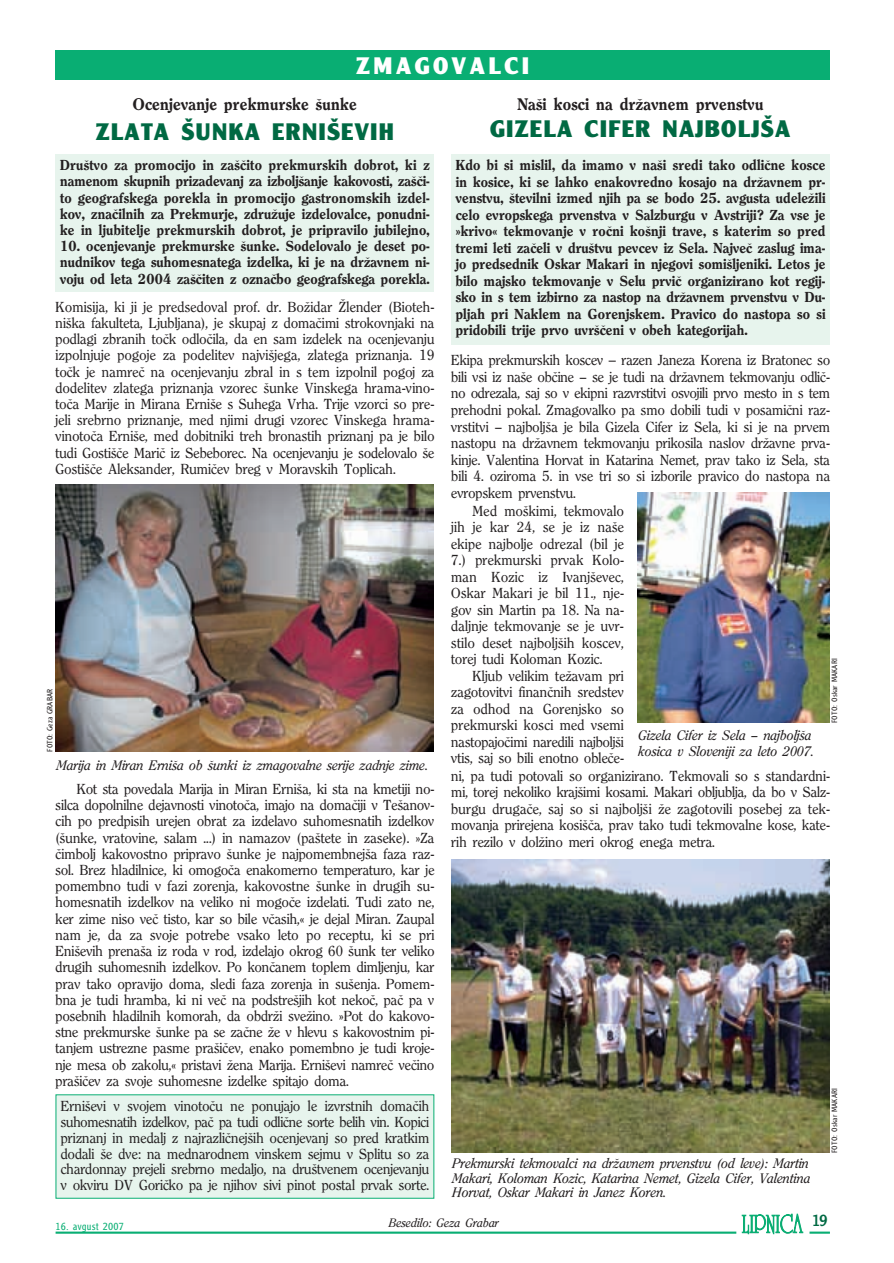
<style>
.page{position:relative;width:894px;height:1263px;background:#fff}
.page>*{position:absolute;margin:0;border:0;box-sizing:border-box;transform-origin:0 0}
.t1{font:23.25px "Clearface Goth UB";letter-spacing:.02em;color:#006943}
.t2{font:23.25px "Clearface Goth UB";letter-spacing:.12em;color:#fff}
.t3{font:16.5px "Clearface B";letter-spacing:.02em;color:#231f20}
.t4{font:16.5px "Clearface Goth N";color:#006943}
.t5{font:14.25px/16.2px "Clearface N";letter-spacing:.02em;color:#231f20;text-align:justify}
.t6{font:14.25px/16.5px "Clearface B";letter-spacing:.015em;color:#231f20;text-align:justify}
.t7{font:13.5px/14.2px "Clearface NI";letter-spacing:.02em;color:#231f20}
.t8{font:12px "Clearface NI";letter-spacing:.02em;color:#231f20}
.t9{font:10.5px "Clearface Goth L";letter-spacing:.02em;color:#09ae73}
.t10{font:7.5px "Clearface Goth L";letter-spacing:.02em;color:#231f20}
.s1{font-family:"Syntax N"}
</style>
<div class="page">
<hr style="left:56px;top:1231px;width:680px;height:2px;background:#09ae73">
<hr style="left:809px;top:1231px;width:20px;height:2px;background:#09ae73">
<svg style="left:742px;top:1214px;width:61px;height:20px"></svg>
<div style="left:56px;top:50px;width:773px;height:30px;background:#09ae73"></div>
<div style="left:56px;top:154px;width:378px;height:137px;background:#e7f4ed"></div>
<div style="left:451px;top:154px;width:378px;height:191px;background:#e7f4ed"></div>
<div style="left:56px;top:1095px;width:377px;height:102px;background:#e7f4ed"></div>
<img style="left:56px;top:484px;width:378px;height:268px">
<img style="left:637px;top:492px;width:192px;height:230px">
<img style="left:451px;top:859px;width:378px;height:293px">
<h1 class="t2" style="left:355px;top:57px;width:176px">ZMAGOVALCI</h1>
<p class="t3" style="left:133px;top:97px;width:225px">Ocenjevanje prekmurske øunke</p>
<h1 class="t1" style="left:95px;top:123px;width:300px">ZLATA ØUNKA ERNIØEVIH</h1>
<p class="t6" style="left:60px;top:158px;width:371px">Druøtvo za promocijo in zaøœito prekmurskih dobrot, ki z namenom skupnih prizadevanj za izboljøanje kakovosti, zaøœi&shy;to geografskega porekla in promocijo gastronomskih izdel&shy;kov, znaœilnih za Prekmurje, zdruæuje izdelovalce, ponudni&shy;ke in ljubitelje prekmurskih dobrot, je pripravilo jubilejno,</p>
<p class="t6" style="left:60px;top:239px;width:371px">10. ocenjevanje prekmurske øunke. Sodelovalo je deset po&shy;nudnikov tega suhomesnatega izdelka, ki je na dræavnem ni&shy;voju od leta 2004 zaøœiten z oznaœbo geografskega porekla.</p>
<p class="t5" style="left:56px;top:299px;width:380px">Komisija, ki ji je predsedoval prof. dr. Boæidar Ælender (Bioteh&shy;niøka fakulteta, Ljubljana), je skupaj z domaœimi strokovnjaki na podlagi zbranih toœk odloœila, da en sam izdelek na ocenjevanju izpolnjuje pogoje za podelitev najviøjega, zlatega priznanja. 19 toœk je namreœ na ocenjevanju zbral in s tem izpolnil pogoj za dodelitev zlatega priznanja vzorec øunke Vinskega hrama-vino&shy;toœa Marije in Mirana Erniøe s Suhega Vrha. Trije vzorci so pre&shy;jeli srebrno priznanje, med njimi drugi vzorec Vinskega hrama&shy;vinotoœa Erniøe, med dobitniki treh bronastih priznanj pa je bilo tudi Gostiøœe Mariœ iz Sebeborec. Na ocenjevanju je sodelovalo øe Gostiøœe Aleksander, Rumiœev breg v Moravskih Toplicah.</p>
<p class="t10" style="left:47px;top:752px;width:65px;rotate:-90deg">FOTO: Geza GRABAR</p>
<p class="t7" style="left:56px;top:759px;width:372px">Marija in Miran Erniøa ob øunki iz zmagovalne serije zadnje zime.</p>
<p class="t5" style="left:56px;top:781px;width:380px;text-indent:21px">Kot sta povedala Marija in Miran Erniøa, ki sta na kmetiji no&shy;silca dopolnilne dejavnosti vinotoœa, imajo na domaœiji v Teøanov&shy;cih po predpisih urejen obrat za izdelavo suhomesnatih izdelkov (øunke, vratovine, salam ...) in namazov (paøtete in zaseke). »Za œimbolj kakovostno pripravo øunke je najpomembnejøa faza raz&shy;sol. Brez hladilnice, ki omogoœa enakomerno temperaturo, kar je pomembno tudi v fazi zorenja, kakovostne øunke in drugih su&shy;homesnatih izdelkov na veliko ni mogoœe izdelati. Tudi zato ne, ker zime niso veœ tisto, kar so bile vœasih,« je dejal Miran. Zaupal nam je, da za svoje potrebe vsako leto po receptu, ki se pri Eniøevih prenaøa iz roda v rod, izdelajo okrog 60 øunk ter veliko drugih suhomesnih izdelkov. Po konœanem toplem dimljenju, kar prav tako opravijo doma, sledi faza zorenja in suøenja. Pomem&shy;bna je tudi hramba, ki ni veœ na podstreøjih kot nekoœ, paœ pa v posebnih hladilnih komorah, da obdræi sveæino. »Pot do kakovo&shy;stne prekmurske øunke pa se zaœne æe v hlevu s kakovostnim pi&shy;tanjem ustrezne pasme praøiœev, enako pomembno je tudi kroje&shy;nje mesa ob zakolu,« pristavi æena Marija. Erniøevi namreœ veœino praøiœev za svoje suhomesne izdelke spitajo doma.</p>
<p class="t5" style="left:61px;top:1099px;width:369px;line-height:15.8px">Erniøevi v svojem vinotoœu ne ponujajo le izvrstnih domaœih suhomesnatih izdelkov, paœ pa tudi odliœne sorte belih vin. Kopici priznanj in medalj z najrazliœnejøih ocenjevanj so pred kratkim dodali øe dve: na mednarodnem vinskem sejmu v Splitu so za chardonnay prejeli srebrno medaljo, na druøtvenem ocenjevanju v okviru DV Goriœko pa je njihov sivi pinot postal prvak sorte.</p>
<p class="t3" style="left:517px;top:97px;width:248px">Naøi kosci na dræavnem prvenstvu</p>
<h1 class="t1" style="left:490px;top:120px;width:302px">GIZELA CIFER NAJBOLJØA</h1>
<p class="t6" style="left:455px;top:158px;width:371px">Kdo bi si mislil, da imamo v naøi sredi tako odliœne kosce in kosice, ki se lahko enakovredno kosajo na dræavnem pr&shy;venstvu, øtevilni izmed njih pa se bodo 25. avgusta udeleæili celo evropskega prvenstva v Salzburgu v Avstriji? Za vse je »krivo« tekmovanje v roœni koønji trave, s katerim so pred tremi leti zaœeli v druøtvu pevcev iz Sela. Najveœ zaslug ima&shy;jo predsednik Oskar Makari in njegovi somiøljeniki. Letos je bilo majsko tekmovanje v Selu prviœ organizirano kot regij&shy;sko in s tem izbirno za nastop na dræavnem prvenstvu v Du&shy;pljah pri Naklem na Gorenjskem. Pravico do nastopa so si pridobili trije prvo uvrøœeni v obeh kategorijah.</p>
<p class="t5" style="left:451px;top:353px;width:380px">Ekipa prekmurskih koscev <span class="s1">–</span> razen Janeza Korena iz Bratonec so bili vsi iz naøe obœine – se je tudi na dræavnem tekmovanju odliœ&shy;no odrezala, saj so v ekipni razvrstitvi osvojili prvo mesto in s tem prehodni pokal. Zmagovalko pa smo dobili tudi v posamiœni raz&shy;vrstitvi – najboljøa je bila Gizela Cifer iz Sela, ki si je na prvem nastopu na dræavnem tekmovanju prikosila naslov dræavne prva&shy;kinje. Valentina Horvat in Katarina Nemet, prav tako iz Sela, sta bili 4. oziroma 5. in vse tri so si izborile pravico do nastopa na evropskem prvenstvu.</p>
<p class="t5" style="left:451px;top:503px;width:174px;text-indent:21px">Med moøkimi, tekmovalo jih je kar 24, se je iz naøe ekipe najbolje odrezal (bil je 7.) prekmurski prvak Kolo&shy;man Kozic iz Ivanjøevec, Oskar Makari je bil 11., nje&shy;gov sin Martin pa 18. Na na&shy;daljnje tekmovanje se je uvr&shy;stilo deset najboljøih koscev, torej tudi Koloman Kozic.</p>
<p class="t5" style="left:451px;top:668px;width:174px;text-indent:21px">Kljub velikim teæavam pri zagotovitvi finanœnih sredstev za odhod na Gorenjsko so prekmurski kosci med vsemi nastopajoœimi naredili najboljøi vtis, saj so bili enotno obleœe-</p>
<p class="t7" style="left:637px;top:728px;width:176px;line-height:16.5px">Gizela Cifer iz Sela – najboljøa kosica v Sloveniji za leto 2007.</p>
<p class="t10" style="left:831px;top:723px;width:66px;rotate:-90deg">FOTO: Oskar MAKARI</p>
<p class="t5" style="left:451px;top:768px;width:380px">ni, pa tudi potovali so organizirano. Tekmovali so s standardni&shy;mi, torej nekoliko krajøimi kosami. Makari obljublja, da bo v Salz&shy;burgu drugaœe, saj so si najboljøi æe zagotovili posebej za tek&shy;movanja prirejena kosiøœa, prav tako tudi tekmovalne kose, kate&shy;rih rezilo v dolæino meri okrog enega metra.</p>
<p class="t7" style="left:451px;top:1157px;width:359px;text-align:justify">Prekmurski tekmovalci na dræavnem prvenstvu (od leve): Martin Makari, Koloman Kozic, Katarina Nemet, Gizela Cifer, Valentina Horvat, Oskar Makari in Janez Koren.</p>
<p class="t10" style="left:831px;top:1153px;width:66px;rotate:-90deg">FOTO: Oskar MAKARI</p>
<p class="t9" style="left:56px;top:1222px;width:70px">16. avgust 2007</p>
<p class="t8" style="left:387px;top:1217px;width:112px">Besedilo: Geza Grabar</p>
<p class="t4" style="left:811px;top:1213px;width:17px">19</p>
</div>
